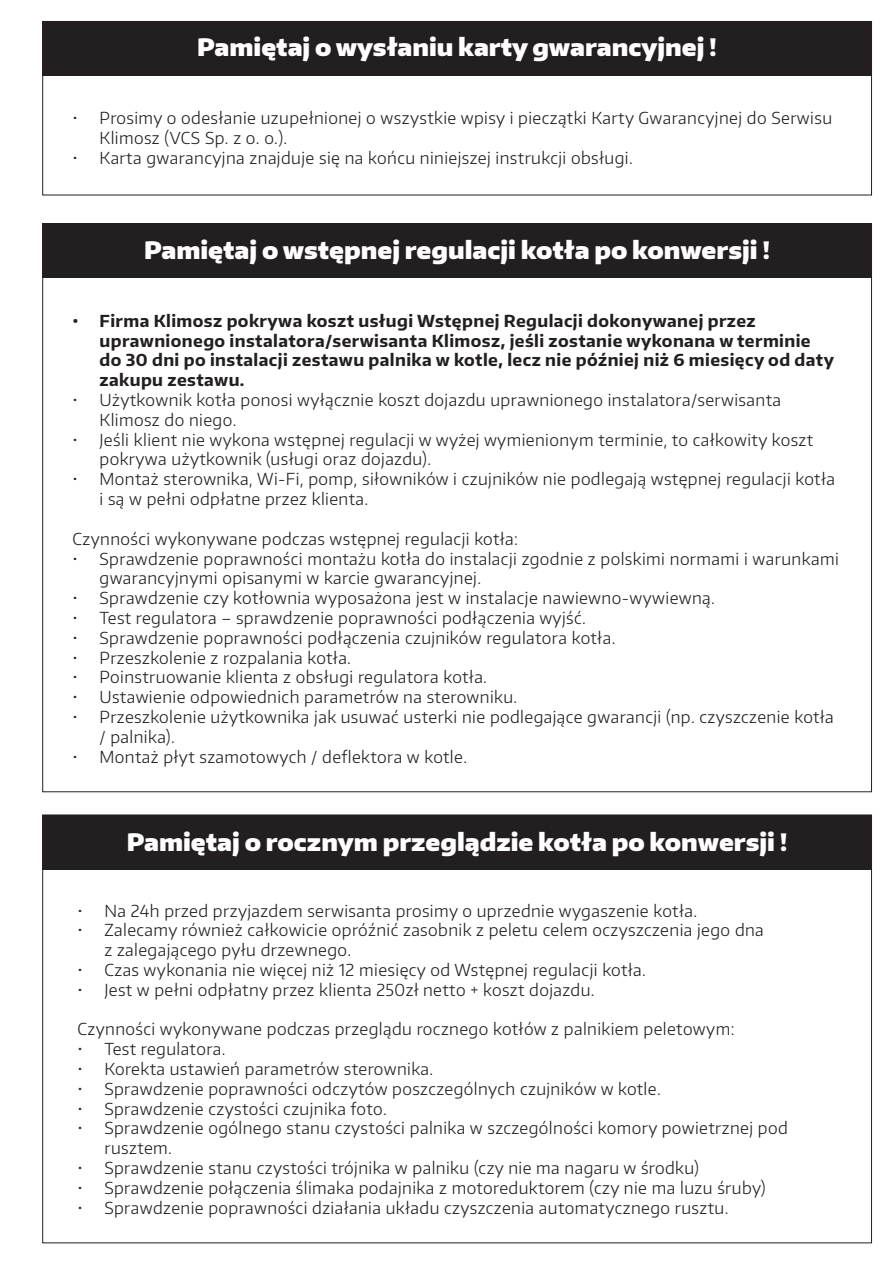
<style>
.page{position:relative;width:893px;height:1263px;background:#fff}
.page>*{position:absolute;margin:0;border:0;box-sizing:border-box;transform-origin:0 0}
.t1{font:900 24px "Encode Sans";color:#fff}
.t2{font:300 16.5px/19.8px "Encode Sans";letter-spacing:.025em;color:#231f20}
.t3{font:700 16.5px/19.8px "Encode Sans";letter-spacing:.025em;color:#231f20}
</style>
<div class="page">
<div style="left:43px;top:21px;width:829px;height:54px;background:#231f20"></div>
<div style="left:43px;top:224px;width:829px;height:54px;background:#231f20"></div>
<div style="left:43px;top:816px;width:829px;height:54px;background:#231f20"></div>
<h1 class="t1" style="left:197px;top:31px;width:521px">Pamiętaj o wysłaniu karty gwarancyjnej !</h1>
<p class="t2" style="left:100px;top:108px;width:734px;text-indent:-27px">• Prosimy o odesłanie uzupełnionej o wszystkie wpisy i pieczątki Karty Gwarancyjnej do Serwisu<br>Klimosz (VCS Sp. z o. o.).</p>
<p class="t2" style="left:73px;top:147px;width:562px">• Karta gwarancyjna znajduje się na końcu niniejszej instrukcji obsługi.</p>
<h1 class="t1" style="left:144px;top:234px;width:628px">Pamiętaj o wstępnej regulacji kotła po konwersji !</h1>
<p class="t3" style="left:100px;top:310px;width:736px;text-indent:-27px">• Firma Klimosz pokrywa koszt usługi Wstępnej Regulacji dokonywanej przez uprawnionego instalatora/serwisanta Klimosz, jeśli zostanie wykonana w terminie do 30 dni po instalacji zestawu palnika w kotle, lecz nie później niż 6 miesięcy od daty zakupu zestawu.</p>
<p class="t2" style="left:100px;top:389px;width:683px;text-indent:-27px">• Użytkownik kotła ponosi wyłącznie koszt dojazdu uprawnionego instalatora/serwisanta<br>Klimosz do niego.</p>
<p class="t2" style="left:100px;top:429px;width:715px;text-indent:-27px">• Jeśli klient nie wykona wstępnej regulacji w wyżej wymienionym terminie, to całkowity koszt pokrywa użytkownik (usługi oraz dojazdu).</p>
<p class="t2" style="left:100px;top:469px;width:737px;text-indent:-27px">• Montaż sterownika, Wi-Fi, pomp, siłowników i czujników nie podlegają wstępnej regulacji kotła i są w pełni odpłatne przez klienta.</p>
<p class="t2" style="left:73px;top:528px;width:447px">Czynności wykonywane podczas wstępnej regulacji kotła:</p>
<p class="t2" style="left:100px;top:548px;width:741px;text-indent:-27px">• Sprawdzenie poprawności montażu kotła do instalacji zgodnie z polskimi normami i warunkami gwarancyjnymi opisanymi w karcie gwarancyjnej.</p>
<p class="t2" style="left:73px;top:587px;width:644px">• Sprawdzenie czy kotłownia wyposażona jest w instalacje nawiewno-wywiewną.</p>
<p class="t2" style="left:73px;top:607px;width:515px">• Test regulatora – sprawdzenie poprawności podłączenia wyjść.</p>
<p class="t2" style="left:73px;top:627px;width:544px">• Sprawdzenie poprawności podłączenia czujników regulatora kotła.</p>
<p class="t2" style="left:73px;top:647px;width:280px">• Przeszkolenie z rozpalania kotła.</p>
<p class="t2" style="left:73px;top:667px;width:416px">• Poinstruowanie klienta z obsługi regulatora kotła.</p>
<p class="t2" style="left:73px;top:686px;width:446px">• Ustawienie odpowiednich parametrów na sterowniku.</p>
<p class="t2" style="left:100px;top:706px;width:736px;text-indent:-27px">• Przeszkolenie użytkownika jak usuwać usterki nie podlegające gwarancji (np. czyszczenie kotła / palnika).</p>
<p class="t2" style="left:73px;top:746px;width:396px">• Montaż płyt szamotowych / deflektora w kotle.</p>
<h1 class="t1" style="left:127px;top:826px;width:662px">Pamiętaj o rocznym przeglądzie kotła po konwersji !</h1>
<p class="t2" style="left:77px;top:900px;width:621px">• Na 24h przed przyjazdem serwisanta prosimy o uprzednie wygaszenie kotła.</p>
<p class="t2" style="left:104px;top:920px;width:661px;text-indent:-27px">• Zalecamy również całkowicie opróźnić zasobnik z peletu celem oczyszczenia jego dna z zalegającego pyłu drzewnego.</p>
<p class="t2" style="left:77px;top:959px;width:570px">• Czas wykonania nie więcej niż 12 miesięcy od Wstępnej regulacji kotła.</p>
<p class="t2" style="left:77px;top:979px;width:519px">• Jest w pełni odpłatny przez klienta 250zł netto + koszt dojazdu.</p>
<p class="t2" style="left:77px;top:1019px;width:659px">Czynności wykonywane podczas przeglądu rocznego kotłów z palnikiem peletowym:</p>
<p class="t2" style="left:77px;top:1038px;width:150px">• Test regulatora.</p>
<p class="t2" style="left:77px;top:1058px;width:357px">• Korekta ustawień parametrów sterownika.</p>
<p class="t2" style="left:77px;top:1078px;width:585px">• Sprawdzenie poprawności odczytów poszczególnych czujników w kotle.</p>
<p class="t2" style="left:77px;top:1098px;width:311px">• Sprawdzenie czystości czujnika foto.</p>
<p class="t2" style="left:104px;top:1118px;width:685px;text-indent:-27px">• Sprawdzenie ogólnego stanu czystości palnika w szczególności komory powietrznej pod rusztem.</p>
<p class="t2" style="left:77px;top:1157px;width:623px">• Sprawdzenie stanu czystości trójnika w palniku (czy nie ma nagaru w środku)</p>
<p class="t2" style="left:77px;top:1177px;width:690px">• Sprawdzenie połączenia ślimaka podajnika z motoreduktorem (czy nie ma luzu śruby)</p>
<p class="t2" style="left:77px;top:1197px;width:653px">• Sprawdzenie poprawności działania układu czyszczenia automatycznego rusztu.</p>
</div>
